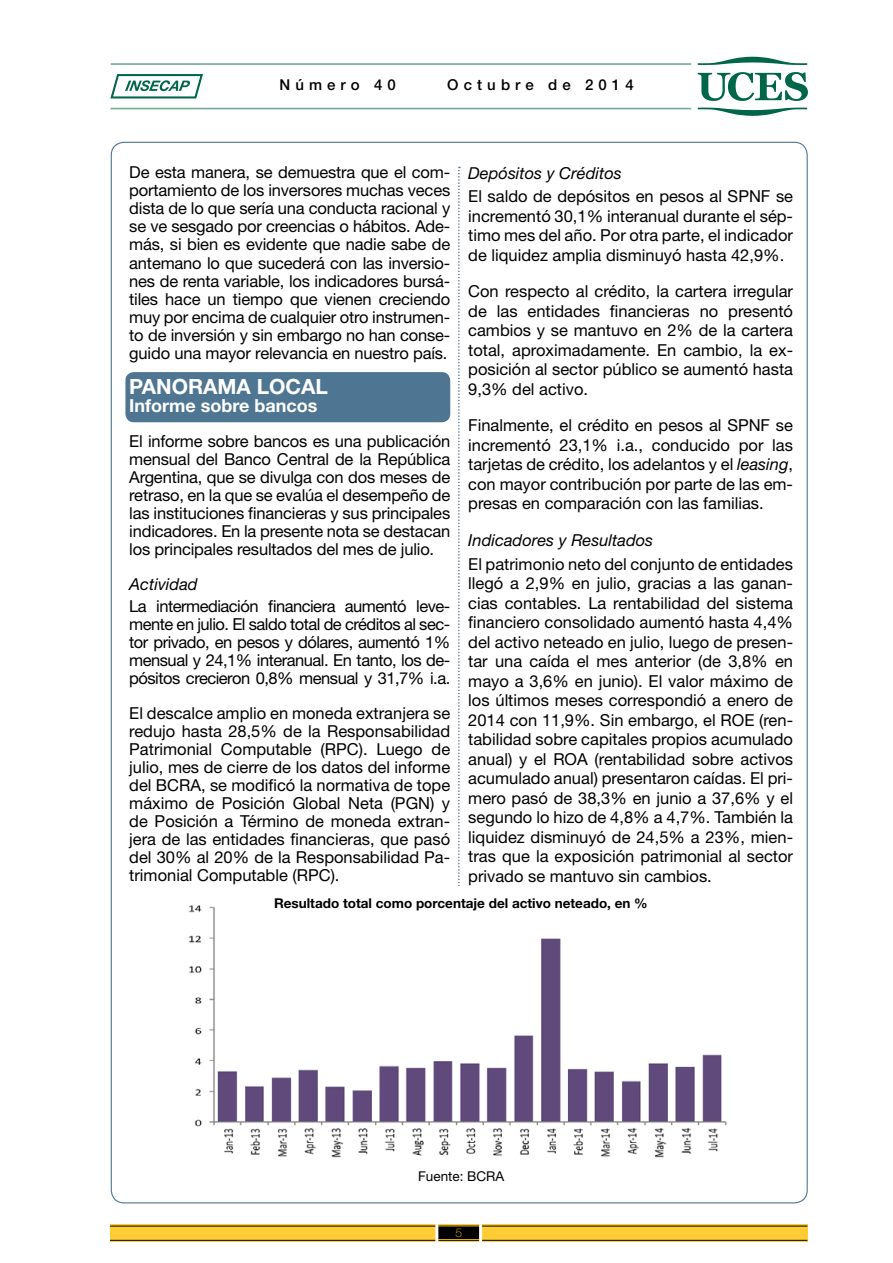
<style>
.page{position:relative;width:893px;height:1263px;background:#fff}
.page>*{position:absolute;margin:0;border:0;box-sizing:border-box;transform-origin:0 0}
.t1{font:700 21px "Helvetica Neue LT Std";color:#fff}
.t2{font:700 18px "Helvetica Neue LT Std";color:#fff}
.t3{font:16.5px/18px "Helvetica Neue LT Std";color:#000;text-align:justify}
.t4{font:italic 16.5px "Helvetica Neue LT Std";color:#000}
.t5{font:500 15px "Helvetica Neue LT Std";letter-spacing:.34em;color:#000}
.t6{font:700 13.5px "Helvetica Neue LT Std";color:#000}
.t7{font:13.5px "Helvetica Neue LT Std";color:#000}
.t8{font:100 12px "Helvetica Neue LT Std";color:#fcc400}
.s1{font-style:italic}
</style>
<div class="page">
<div style="left:110px;top:1225px;width:697px;height:17px;background:#fecd36"></div>
<div style="left:437px;top:1227px;width:44px;height:12px;background:#000"></div>
<hr style="left:110px;top:1226px;width:697px;height:1px;background:#000">
<hr style="left:110px;top:1240px;width:697px;height:1px;background:#000">
<hr style="left:435px;top:1223px;width:3px;height:22px;background:#fff">
<hr style="left:479px;top:1224px;width:3px;height:22px;background:#fff">
<svg style="left:110px;top:74px;width:93px;height:25px"></svg>
<svg style="left:698px;top:108px;width:109px;height:8px"></svg>
<svg style="left:698px;top:57px;width:109px;height:8px"></svg>
<svg style="left:698px;top:72px;width:110px;height:29px"></svg>
<hr style="left:111px;top:63px;width:580px;height:2px;background:#76ab98">
<hr style="left:111px;top:108px;width:580px;height:1px;background:#76ab98">
<div style="left:125px;top:372px;width:325px;height:50px;background:#4e7692;border-radius:9px"></div>
<svg style="left:458px;top:167px;width:2px;height:719px"></svg>
<img style="left:188px;top:905px;width:539px;height:253px">
<p class="t5" style="left:279px;top:76px;width:118px">Número 40</p>
<p class="t5" style="left:447px;top:76px;width:188px">Octubre de 2014</p>
<p class="t4" style="left:468px;top:163px;width:155px">Depósitos y Créditos</p>
<p class="t3" style="left:468px;top:186px;width:326px;line-height:19.5px">El saldo de depósitos en pesos al SPNF se incrementó 30,1% interanual durante el sép&shy;timo mes del año. Por otra parte, el indicador de liquidez amplia disminuyó hasta 42,9%.</p>
<p class="t3" style="left:468px;top:281px;width:326px;line-height:19.5px">Con respecto al crédito, la cartera irregular de las entidades financieras no presentó cambios y se mantuvo en 2% de la cartera total, aproximadamente. En cambio, la ex&shy;posición al sector público se aumentó hasta 9,3% del activo.</p>
<p class="t3" style="left:468px;top:415px;width:326px;line-height:19.5px">Finalmente, el crédito en pesos al SPNF se incrementó 23,1% i.a., conducido por las tarjetas de crédito, los adelantos y el <span class="s1">leasing</span>, con mayor contribución por parte de las em&shy;presas en comparación con las familias.</p>
<p class="t4" style="left:468px;top:530px;width:186px">Indicadores y Resultados</p>
<p class="t3" style="left:468px;top:554px;width:326px;line-height:19.5px">El patrimonio neto del conjunto de entidades llegó a 2,9% en julio, gracias a las ganan&shy;cias contables. La rentabilidad del sistema financiero consolidado aumentó hasta 4,4% del activo neteado en julio, luego de presen&shy;tar una caída el mes anterior (de 3,8% en mayo a 3,6% en junio). El valor máximo de los últimos meses correspondió a enero de 2014 con 11,9%. Sin embargo, el ROE (ren&shy;tabilidad sobre capitales propios acumulado anual) y el ROA (rentabilidad sobre activos acumulado anual) presentaron caídas. El pri&shy;mero pasó de 38,3% en junio a 37,6% y el segundo lo hizo de 4,8% a 4,7%. También la liquidez disminuyó de 24,5% a 23%, mien&shy;tras que la exposición patrimonial al sector privado se mantuvo sin cambios.</p>
<p class="t6" style="left:274px;top:895px;width:375px">Resultado total como porcentaje del activo neteado, en %</p>
<p class="t3" style="left:129px;top:163px;width:322px">De esta manera, se demuestra que el com&shy;portamiento de los inversores muchas veces dista de lo que sería una conducta racional y se ve sesgado por creencias o hábitos. Ade&shy;más, si bien es evidente que nadie sabe de antemano lo que sucederá con las inversio&shy;nes de renta variable, los indicadores bursá&shy;tiles hace un tiempo que vienen creciendo muy por encima de cualquier otro instrumen&shy;to de inversión y sin embargo no han conse&shy;guido una mayor relevancia en nuestro país.</p>
<p class="t1" style="left:129px;top:373px;width:200px">PANORAMA LOCAL</p>
<p class="t2" style="left:129px;top:394px;width:190px">Informe sobre bancos</p>
<p class="t3" style="left:129px;top:431px;width:322px">El informe sobre bancos es una publicación mensual del Banco Central de la República Argentina, que se divulga con dos meses de retraso, en la que se evalúa el desempeño de las instituciones financieras y sus principales indicadores. En la presente nota se destacan los principales resultados del mes de julio.</p>
<p class="t4" style="left:129px;top:574px;width:70px">Actividad</p>
<p class="t3" style="left:129px;top:597px;width:322px">La intermediación financiera aumentó leve&shy;mente en julio. El saldo total de créditos al sec&shy;tor privado, en pesos y dólares, aumentó 1% mensual y 24,1% interanual. En tanto, los de&shy;pósitos crecieron 0,8% mensual y 31,7% i.a.</p>
<p class="t3" style="left:129px;top:704px;width:322px">El descalce amplio en moneda extranjera se redujo hasta 28,5% de la Responsabilidad Patrimonial Computable (RPC). Luego de julio, mes de cierre de los datos del informe del BCRA, se modificó la normativa de tope máximo de Posición Global Neta (PGN) y de Posición a Término de moneda extran&shy;jera de las entidades financieras, que pasó del 30% al 20% de la Responsabilidad Pa&shy;trimonial Computable (RPC).</p>
<p class="t7" style="left:418px;top:1168px;width:88px">Fuente: BCRA</p>
<p class="t8" style="left:455px;top:1226px;width:8px">5</p>
</div>
